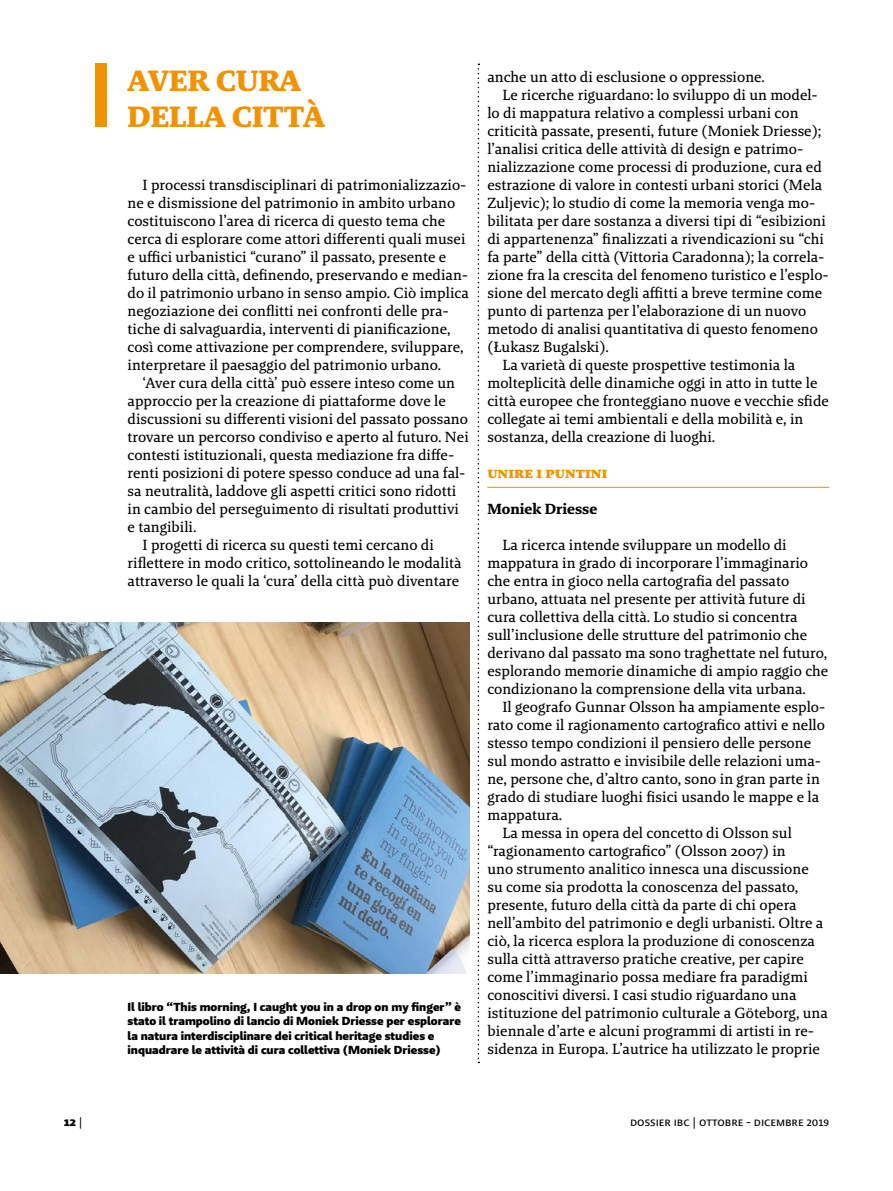
<style>
.page{position:relative;width:893px;height:1191px;background:#fff}
.page>*{position:absolute;margin:0;border:0;box-sizing:border-box;transform-origin:0 0}
.t1{font:900 30px/36px "Brando";color:#f39200}
.t2{font:15px/18px "Brando Text";color:#000}
.t3{font:900 15px "Brando";color:#f39200}
.t4{font:700 15px "Brando";color:#000}
.t5{font:900 12px/14.4px "Brando Sans";color:#000}
.t6{font:12px "Brando Sans Text";color:#000}
.s1{font-family:"Brando Sans Text";font-weight:400}
</style>
<div class="page">
<hr style="left:487px;top:487px;width:342px;height:1px;background:#f39200">
<img style="left:0;top:622px;width:469px;height:351px">
<svg style="left:478px;top:64px;width:1px;height:999px"></svg>
<div style="left:95px;top:64px;width:11px;height:63px;background:#f39200"></div>
<h1 class="t1" style="left:128px;top:62px;width:199px">AVER CURA<br>DELLA CITTÀ</h1>
<p class="t2" style="left:128px;top:175px;width:343px;text-indent:15px">I processi transdisciplinari di patrimonializzazio&shy;ne e dismissione del patrimonio in ambito urbano costituiscono l’area di ricerca di questo tema che cerca di esplorare come attori differenti quali musei e uffici urbanistici “curano” il passato, presente e futuro della città, definendo, preservando e median&shy;do il patrimonio urbano in senso ampio. Ciò implica negoziazione dei conflitti nei confronti delle pra&shy;tiche di salvaguardia, interventi di pianificazione, così come attivazione per comprendere, sviluppare, interpretare il paesaggio del patrimonio urbano.</p>
<p class="t2" style="left:143px;top:373px;width:314px">‘Aver cura della città’ può essere inteso come un</p>
<p class="t2" style="left:128px;top:391px;width:320px">approccio per la creazione di piattaforme dove le</p>
<p class="t2" style="left:128px;top:409px;width:342px">discussioni su differenti visioni del passato possano</p>
<p class="t2" style="left:128px;top:427px;width:343px">trovare un percorso condiviso e aperto al futuro. Nei</p>
<p class="t2" style="left:128px;top:445px;width:328px">contesti istituzionali, questa mediazione fra diffe-</p>
<p class="t2" style="left:128px;top:463px;width:340px">renti posizioni di potere spesso conduce ad una fal-</p>
<p class="t2" style="left:128px;top:481px;width:330px">sa neutralità, laddove gli aspetti critici sono ridotti</p>
<p class="t2" style="left:128px;top:499px;width:333px">in cambio del perseguimento di risultati produttivi</p>
<p class="t2" style="left:128px;top:517px;width:70px">e tangibili.</p>
<p class="t2" style="left:143px;top:535px;width:293px">I progetti di ricerca su questi temi cercano di</p>
<p class="t2" style="left:128px;top:553px;width:335px">riflettere in modo critico, sottolineando le modalità</p>
<p class="t2" style="left:128px;top:571px;width:333px">attraverso le quali la ‘cura’ della città può diventare</p>
<p class="t5" style="left:128px;top:999px;width:335px">Il libro “This morning, I caught you in a drop on my finger” è stato il trampolino di lancio di Moniek Driesse per esplorare la natura interdisciplinare dei critical heritage studies e inquadrare le attività di cura collettiva (Moniek Driesse)</p>
<p class="t2" style="left:487px;top:67px;width:279px">anche un atto di esclusione o oppressione.</p>
<p class="t2" style="left:502px;top:85px;width:317px">Le ricerche riguardano: lo sviluppo di un model-</p>
<p class="t2" style="left:487px;top:103px;width:313px">lo di mappatura relativo a complessi urbani con</p>
<p class="t2" style="left:487px;top:121px;width:336px">criticità passate, presenti, future (Moniek Driesse);</p>
<p class="t2" style="left:487px;top:139px;width:317px">l’analisi critica delle attività di design e patrimo-</p>
<p class="t2" style="left:487px;top:157px;width:336px">nializzazione come processi di produzione, cura ed</p>
<p class="t2" style="left:487px;top:175px;width:336px">estrazione di valore in contesti urbani storici (Mela</p>
<p class="t2" style="left:487px;top:193px;width:329px">Zuljevic); lo studio di come la memoria venga mo-</p>
<p class="t2" style="left:487px;top:211px;width:340px">bilitata per dare sostanza a diversi tipi di “esibizioni</p>
<p class="t2" style="left:487px;top:229px;width:338px">di appartenenza” finalizzati a rivendicazioni su “chi</p>
<p class="t2" style="left:487px;top:247px;width:339px">fa parte” della città (Vittoria Caradonna); la correla-</p>
<p class="t2" style="left:487px;top:265px;width:343px">zione fra la crescita del fenomeno turistico e l’esplo-</p>
<p class="t2" style="left:487px;top:283px;width:336px">sione del mercato degli affitti a breve termine come</p>
<p class="t2" style="left:487px;top:301px;width:320px">punto di partenza per l’elaborazione di un nuovo</p>
<p class="t2" style="left:487px;top:319px;width:332px">metodo di analisi quantitativa di questo fenomeno</p>
<p class="t2" style="left:487px;top:337px;width:123px">(Łukasz Bugalski).</p>
<p class="t2" style="left:502px;top:355px;width:294px">La varietà di queste prospettive testimonia la</p>
<p class="t2" style="left:487px;top:373px;width:332px">molteplicità delle dinamiche oggi in atto in tutte le</p>
<p class="t2" style="left:487px;top:391px;width:343px">città europee che fronteggiano nuove e vecchie sfide</p>
<p class="t2" style="left:487px;top:409px;width:318px">collegate ai temi ambientali e della mobilità e, in</p>
<p class="t2" style="left:487px;top:427px;width:229px">sostanza, della creazione di luoghi.</p>
<p class="t3" style="left:487px;top:463px;width:122px">unire i puntini</p>
<p class="t4" style="left:487px;top:499px;width:111px">Moniek Driesse</p>
<p class="t2" style="left:487px;top:535px;width:343px;text-indent:15px">La ricerca intende sviluppare un modello di mappatura in grado di incorporare l’immaginario che entra in gioco nella cartografia del passato urbano, attuata nel presente per attività future di cura collettiva della città. Lo studio si concentra sull’inclusione delle strutture del patrimonio che derivano dal passato ma sono traghettate nel futuro, esplorando memorie dinamiche di ampio raggio che condizionano la comprensione della vita urbana.</p>
<p class="t2" style="left:502px;top:697px;width:325px">Il geografo Gunnar Olsson ha ampiamente esplo-</p>
<p class="t2" style="left:487px;top:715px;width:339px">rato come il ragionamento cartografico attivi e nello</p>
<p class="t2" style="left:487px;top:733px;width:325px">stesso tempo condizioni il pensiero delle persone</p>
<p class="t2" style="left:487px;top:751px;width:335px">sul mondo astratto e invisibile delle relazioni uma-</p>
<p class="t2" style="left:487px;top:769px;width:334px">ne, persone che, d’altro canto, sono in gran parte in</p>
<p class="t2" style="left:487px;top:787px;width:333px">grado di studiare luoghi fisici usando le mappe e la</p>
<p class="t2" style="left:487px;top:805px;width:76px">mappatura.</p>
<p class="t2" style="left:502px;top:823px;width:291px">La messa in opera del concetto di Olsson sul</p>
<p class="t2" style="left:487px;top:841px;width:300px">“ragionamento cartografico” (Olsson 2007) in</p>
<p class="t2" style="left:487px;top:859px;width:323px">uno strumento analitico innesca una discussione</p>
<p class="t2" style="left:487px;top:877px;width:312px">su come sia prodotta la conoscenza del passato,</p>
<p class="t2" style="left:487px;top:895px;width:311px">presente, futuro della città da parte di chi opera</p>
<p class="t2" style="left:487px;top:913px;width:337px">nell’ambito del patrimonio e degli urbanisti. Oltre a</p>
<p class="t2" style="left:487px;top:931px;width:329px">ciò, la ricerca esplora la produzione di conoscenza</p>
<p class="t2" style="left:487px;top:949px;width:318px">sulla città attraverso pratiche creative, per capire</p>
<p class="t2" style="left:487px;top:967px;width:322px">come l’immaginario possa mediare fra paradigmi</p>
<p class="t2" style="left:487px;top:985px;width:311px">conoscitivi diversi. I casi studio riguardano una</p>
<p class="t2" style="left:487px;top:1003px;width:342px">istituzione del patrimonio culturale a Göteborg, una</p>
<p class="t2" style="left:487px;top:1021px;width:328px">biennale d’arte e alcuni programmi di artisti in re-</p>
<p class="t2" style="left:487px;top:1039px;width:334px">sidenza in Europa. L’autrice ha utilizzato le proprie</p>
<p class="t5" style="left:64px;top:1114px;width:21px">12 <span class="s1">|</span></p>
<p class="t6" style="left:630px;top:1114px;width:201px">dossier ibc | ottobre - dicembre 2019</p>
</div>
